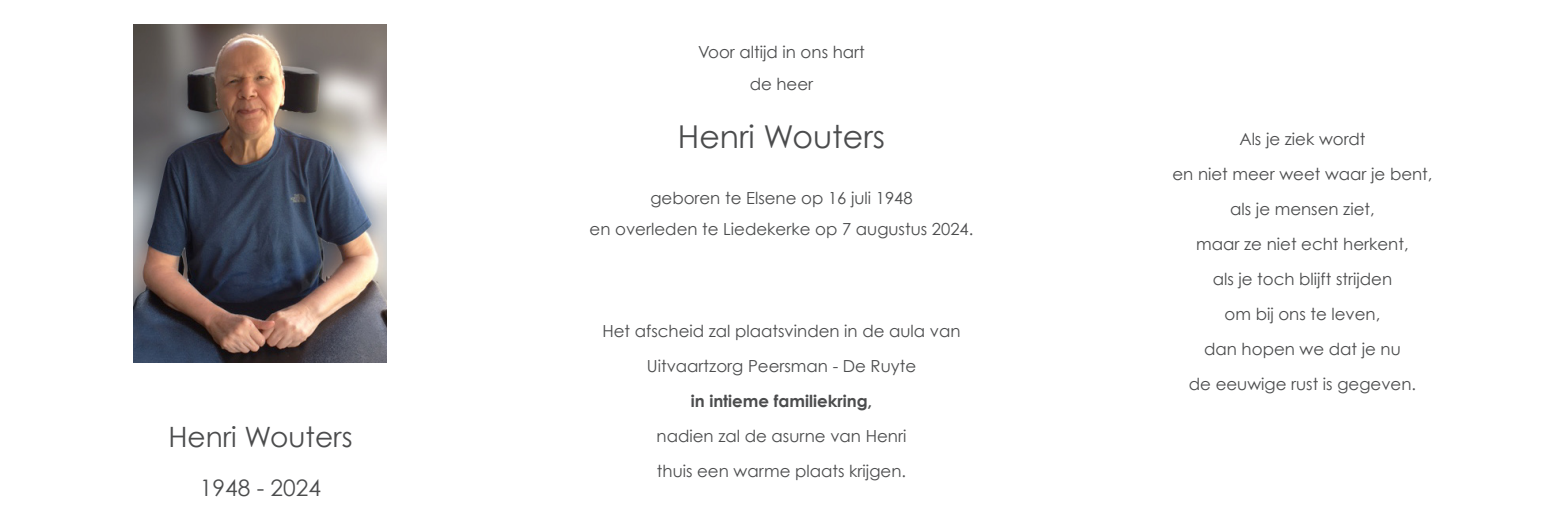
<style>
.page{position:relative;width:1563px;height:521px;background:#fff}
.page>*{position:absolute;margin:0;border:0;box-sizing:border-box;transform-origin:0 0}
.t1{font:31.5px "Century Gothic";color:#4b4c4d}
.t2{font:28px "Century Gothic";color:#4b4c4d}
.t3{font:22.75px "Century Gothic";color:#4b4c4d}
.t4{font:16.62px/35px "Century Gothic";color:#4b4c4d;text-align:center}
.t5{font:700 16.62px "Century Gothic";color:#4b4c4d}
</style>
<div class="page">
<img style="left:133px;top:25px;width:253px;height:337px">
<h2 class="t2" style="left:168px;top:420px;width:186px">Henri Wouters</h2>
<h3 class="t3" style="left:200px;top:474px;width:122px">1948 - 2024</h3>
<p class="t4" style="left:698px;top:36px;width:168px;line-height:31.5px">Voor altijd in ons hart de heer</p>
<h1 class="t1" style="left:678px;top:117px;width:209px">Henri Wouters</h1>
<p class="t4" style="left:590px;top:182px;width:385px;line-height:31.5px">geboren te Elsene op 16 juli 1948<br>en overleden te Liedekerke op 7 augustus 2024.</p>
<p class="t4" style="left:602px;top:313px;width:360px">Het afscheid zal plaatsvinden in de aula van<br>Uitvaartzorg Peersman - De Ruyte</p>
<p class="t5" style="left:691px;top:390px;width:183px">in intieme familiekring,</p>
<p class="t4" style="left:656px;top:418px;width:251px;text-align:left">nadien zal de asurne van Henri thuis een warme plaats krijgen.</p>
<p class="t4" style="left:1172px;top:121px;width:261px">Als je ziek wordt<br>en niet meer weet waar je bent, als je mensen ziet,<br>maar ze niet echt herkent,<br>als je toch blijft strijden<br>om bij ons te leven,<br>dan hopen we dat je nu<br>de eeuwige rust is gegeven.</p>
</div>
